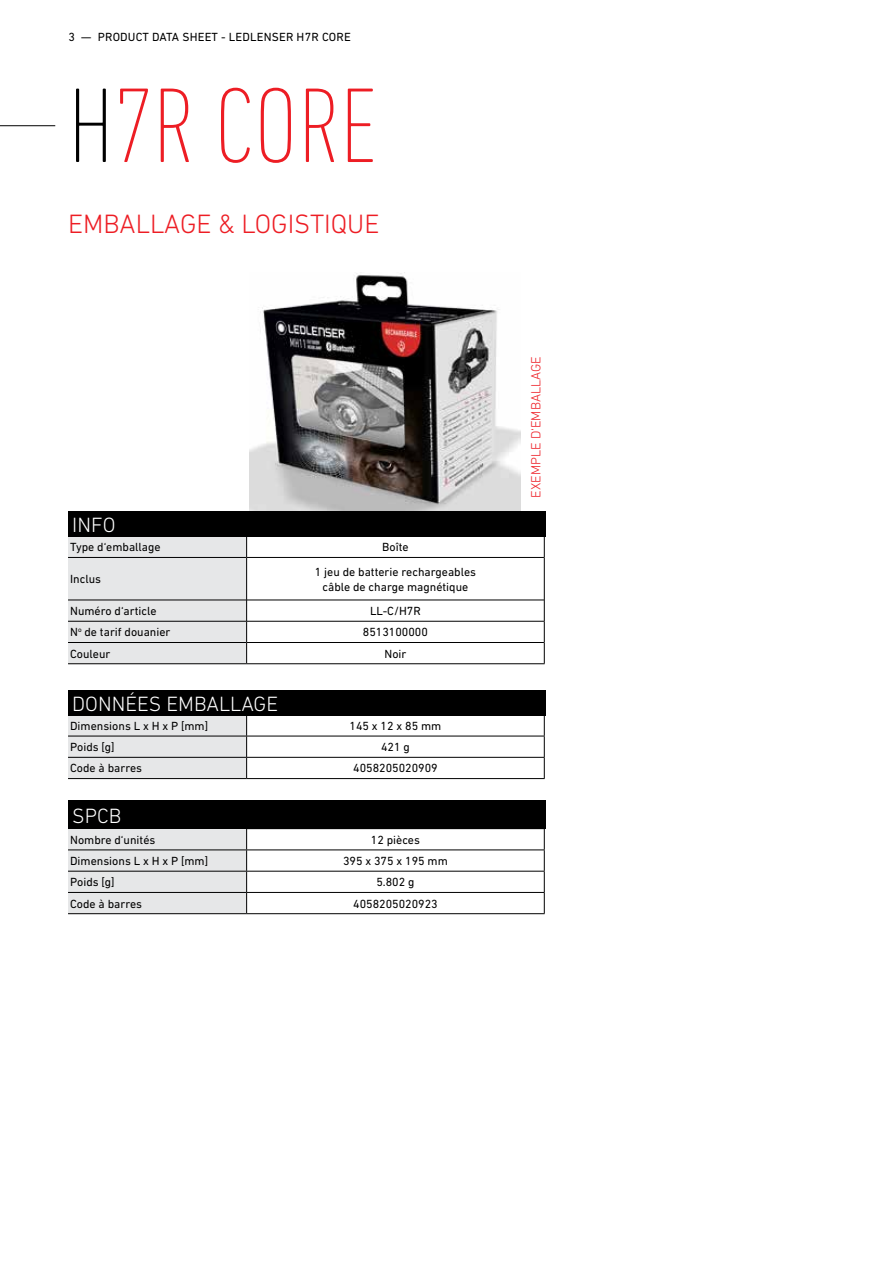
<style>
.page{position:relative;width:893px;height:1263px;background:#fff}
.page>*{position:absolute;margin:0;border:0;box-sizing:border-box;transform-origin:0 0}
.t1{font:200 condensed 108px "DIN Next LT Pro";color:#ed1d24}
.t2{font:300 27px "DIN Next LT Pro";color:#ed1d24}
.t3{font:300 21px "DIN Next LT Pro";color:#fff}
.t4{font:300 13.5px "DIN Next LT Pro";color:#ed1d24}
.t5{font:12px/15px "DIN Next LT Pro";color:#000;text-align:center}
.s1{color:#000}
</style>
<div class="page">
<hr style="left:0;top:125px;width:55px;height:1px;background:#000">
<img style="left:250px;top:272px;width:271px;height:239px">
<hr style="left:247px;top:557px;width:297px;height:1px;background:#000">
<hr style="left:247px;top:600px;width:297px;height:1px;background:#000">
<hr style="left:247px;top:621px;width:297px;height:1px;background:#000">
<hr style="left:247px;top:642px;width:297px;height:1px;background:#000">
<svg style="left:544px;top:537px;width:1px;height:20px"></svg>
<hr style="left:544px;top:557px;width:1px;height:43px;background:#000">
<div style="left:68px;top:537px;width:179px;height:127px;background:#e6e7e8"></div>
<svg style="left:544px;top:600px;width:1px;height:63px"></svg>
<hr style="left:246px;top:663px;width:299px;height:1px;background:#000">
<hr style="left:68px;top:778px;width:178px;height:1px;background:#000">
<hr style="left:246px;top:736px;width:299px;height:1px;background:#000">
<hr style="left:246px;top:757px;width:299px;height:1px;background:#000">
<svg style="left:68px;top:715px;width:179px;height:63px;background:#d9dadb"></svg>
<svg style="left:544px;top:715px;width:1px;height:63px"></svg>
<hr style="left:246px;top:778px;width:299px;height:1px;background:#000">
<hr style="left:246px;top:849px;width:299px;height:1px;background:#000">
<hr style="left:246px;top:871px;width:299px;height:1px;background:#000">
<hr style="left:246px;top:892px;width:299px;height:1px;background:#000">
<svg style="left:68px;top:829px;width:179px;height:85px;background:#dadbdc"></svg>
<svg style="left:544px;top:829px;width:1px;height:84px"></svg>
<hr style="left:246px;top:913px;width:299px;height:1px;background:#000">
<div style="left:68px;top:690px;width:478px;height:25px;background:#000"></div>
<div style="left:68px;top:800px;width:478px;height:29px;background:#000"></div>
<div style="left:68px;top:511px;width:478px;height:26px;background:#000"></div>
<p class="t5" style="left:68px;top:29px;width:284px">3 — PRODUCT DATA SHEET - LEDLENSER H7R CORE</p>
<h1 class="t1" style="left:68px;top:64px;width:310px"><span class="s1">H</span>7R CORE</h1>
<h2 class="t2" style="left:68px;top:208px;width:313px">EMBALLAGE &amp; LOGISTIQUE</h2>
<h3 class="t3" style="left:72px;top:513px;width:45px">INFO</h3>
<p class="t5" style="left:70px;top:540px;width:92px">Type d‘emballage</p>
<p class="t5" style="left:382px;top:540px;width:28px">Boîte</p>
<p class="t5" style="left:70px;top:571px;width:32px">Inclus</p>
<p class="t5" style="left:315px;top:564px;width:163px">1 jeu de batterie rechargeables câble de charge magnétique</p>
<p class="t5" style="left:70px;top:603px;width:88px">Numéro d‘article</p>
<p class="t5" style="left:370px;top:603px;width:52px">LL-C/H7R</p>
<p class="t5" style="left:70px;top:625px;width:102px">N<sup>o</sup> de tarif douanier</p>
<p class="t5" style="left:363px;top:625px;width:67px">8513100000</p>
<p class="t5" style="left:70px;top:646px;width:42px">Couleur</p>
<p class="t5" style="left:384px;top:646px;width:23px">Noir</p>
<h3 class="t3" style="left:72px;top:691px;width:207px">DONNÉES EMBALLAGE</h3>
<p class="t5" style="left:70px;top:718px;width:139px">Dimensions L x H x P [mm]</p>
<p class="t5" style="left:350px;top:718px;width:93px">145 x 12 x 85 mm</p>
<p class="t5" style="left:70px;top:739px;width:46px">Poids [g]</p>
<p class="t5" style="left:381px;top:739px;width:30px">421 g</p>
<p class="t5" style="left:70px;top:761px;width:73px">Code à barres</p>
<p class="t5" style="left:353px;top:761px;width:86px">4058205020909</p>
<h3 class="t3" style="left:72px;top:804px;width:51px">SPCB</h3>
<p class="t5" style="left:70px;top:832px;width:87px">Nombre d‘unités</p>
<p class="t5" style="left:371px;top:832px;width:51px">12 pièces</p>
<p class="t5" style="left:70px;top:853px;width:139px">Dimensions L x H x P [mm]</p>
<p class="t5" style="left:343px;top:853px;width:106px">395 x 375 x 195 mm</p>
<p class="t5" style="left:70px;top:874px;width:46px">Poids [g]</p>
<p class="t5" style="left:376px;top:874px;width:40px">5.802 g</p>
<p class="t5" style="left:70px;top:896px;width:73px">Code à barres</p>
<p class="t5" style="left:353px;top:896px;width:86px">4058205020923</p>
<p class="t4" style="left:528px;top:498px;width:143px;rotate:-90deg">EXEMPLE D‘EMBALLAGE</p>
</div>
